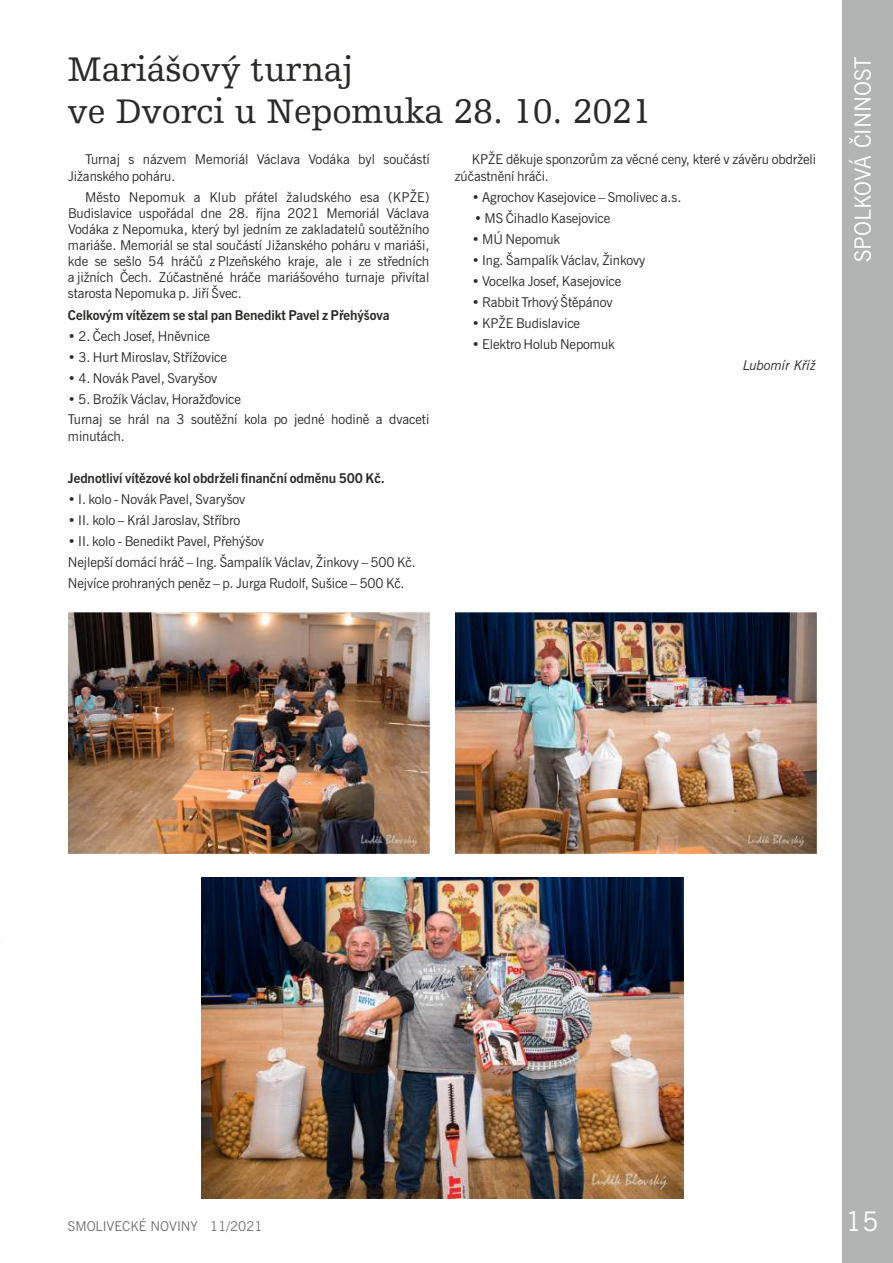
<style>
.page{position:relative;width:893px;height:1263px;background:#fff}
.page>*{position:absolute;margin:0;border:0;box-sizing:border-box;transform-origin:0 0}
.t1{font:36px/42.2px "Humanist Slabserif 712 AT";letter-spacing:-.005em;color:#2b2a29}
.t2{font:27px "News Gothic AT";color:#fefefe}
.t3{font:22.5px "News Gothic AT";color:#fefefe}
.t4{font:13.5px/16.2px "News Gothic AT";letter-spacing:-.005em;color:#2b2a29}
.t5{font:700 13.5px "News Gothic AT";letter-spacing:-.005em;color:#2b2a29}
.t6{font:13.5px "News Gothic AT";color:#727271}
.t7{font:italic 13.5px "News Gothic AT";letter-spacing:-.005em;color:#2b2a29}
</style>
<div class="page">
<img style="left:455px;top:612px;width:361px;height:242px">
<img style="left:68px;top:612px;width:361px;height:242px">
<img style="left:201px;top:877px;width:482px;height:322px">
<div style="left:842px;top:0;width:51px;height:1263px;background:#b2b3b3"></div>
<h1 class="t1" style="left:68px;top:51px;width:586px">Mariášový turnaj<br>ve Dvorci u Nepomuka 28. 10. 2021</h1>
<p class="t4" style="left:68px;top:153px;width:363px;text-indent:17px">Turnaj s názvem Memoriál Václava Vodáka byl součástí<br>Jižanského poháru.</p>
<p class="t4" style="left:68px;top:190px;width:363px;text-align:justify;text-indent:17px">Město Nepomuk a Klub přátel žaludského esa (KPŽE)<br>Budislavice uspořádal dne 28. října 2021 Memoriál Václava Vodáka z Nepomuka, který byl jedním ze zakladatelů soutěžního mariáše. Memoriál se stal součástí Jižanského poháru v mariáši, kde se sešlo 54 hráčů z Plzeňského kraje, ale i ze středních a jižních Čech. Zúčastněné hráče mariášového turnaje přivítal starosta Nepomuka p. Jiří Švec.</p>
<p class="t5" style="left:68px;top:310px;width:323px">Celkovým vítězem se stal pan Benedikt Pavel z Přehýšova</p>
<p class="t4" style="left:68px;top:329px;width:144px">• 2. Čech Josef, Hněvnice</p>
<p class="t4" style="left:68px;top:350px;width:161px">• 3. Hurt Miroslav, Střížovice</p>
<p class="t4" style="left:68px;top:371px;width:151px">• 4. Novák Pavel, Svaryšov</p>
<p class="t4" style="left:68px;top:389px;width:363px;line-height:21px">• 5. Brožík Václav, Horažďovice<br>Turnaj se hrál na 3 soutěžní kola po jedné hodině a dvaceti</p>
<p class="t4" style="left:68px;top:429px;width:59px">minutách.</p>
<p class="t5" style="left:68px;top:473px;width:319px">Jednotliví vítězové kol obdrželi finanční odměnu 500 Kč.</p>
<p class="t4" style="left:68px;top:492px;width:179px">• I. kolo - Novák Pavel, Svaryšov</p>
<p class="t4" style="left:68px;top:513px;width:174px">• II. kolo – Král Jaroslav, Stříbro</p>
<p class="t4" style="left:68px;top:531px;width:349px;line-height:21px">• II. kolo - Benedikt Pavel, Přehýšov<br>Nejlepší domácí hráč – Ing. Šampalík Václav, Žinkovy – 500 Kč.<br>Nejvíce prohraných peněz – p. Jurga Rudolf, Sušice – 500 Kč.</p>
<p class="t4" style="left:455px;top:153px;width:363px;text-indent:17px">KPŽE děkuje sponzorům za věcné ceny, které v závěru obdrželi zúčastnění hráči.</p>
<p class="t4" style="left:472px;top:190px;width:211px">• Agrochov Kasejovice – Smolivec a.s.</p>
<p class="t4" style="left:474px;top:211px;width:138px">• MS Čihadlo Kasejovice</p>
<p class="t4" style="left:472px;top:232px;width:90px">• MÚ Nepomuk</p>
<p class="t4" style="left:472px;top:253px;width:175px">• Ing. Šampalík Václav, Žinkovy</p>
<p class="t4" style="left:472px;top:274px;width:151px">• Vocelka Josef, Kasejovice</p>
<p class="t4" style="left:472px;top:295px;width:142px">• Rabbit Trhový Štěpánov</p>
<p class="t4" style="left:472px;top:316px;width:110px">• KPŽE Budislavice</p>
<p class="t4" style="left:472px;top:337px;width:145px">• Elektro Holub Nepomuk</p>
<p class="t7" style="left:743px;top:360px;width:75px">Lubomír Kříž</p>
<h3 class="t3" style="left:855px;top:262px;width:207px;rotate:-90deg">SPOLKOVÁ ČINNOST</h3>
<p class="t6" style="left:68px;top:1221px;width:196px">SMOLIVECKÉ NOVINY 11/2021</p>
<h2 class="t2" style="left:846px;top:1211px;width:34px">15</h2>
</div>
